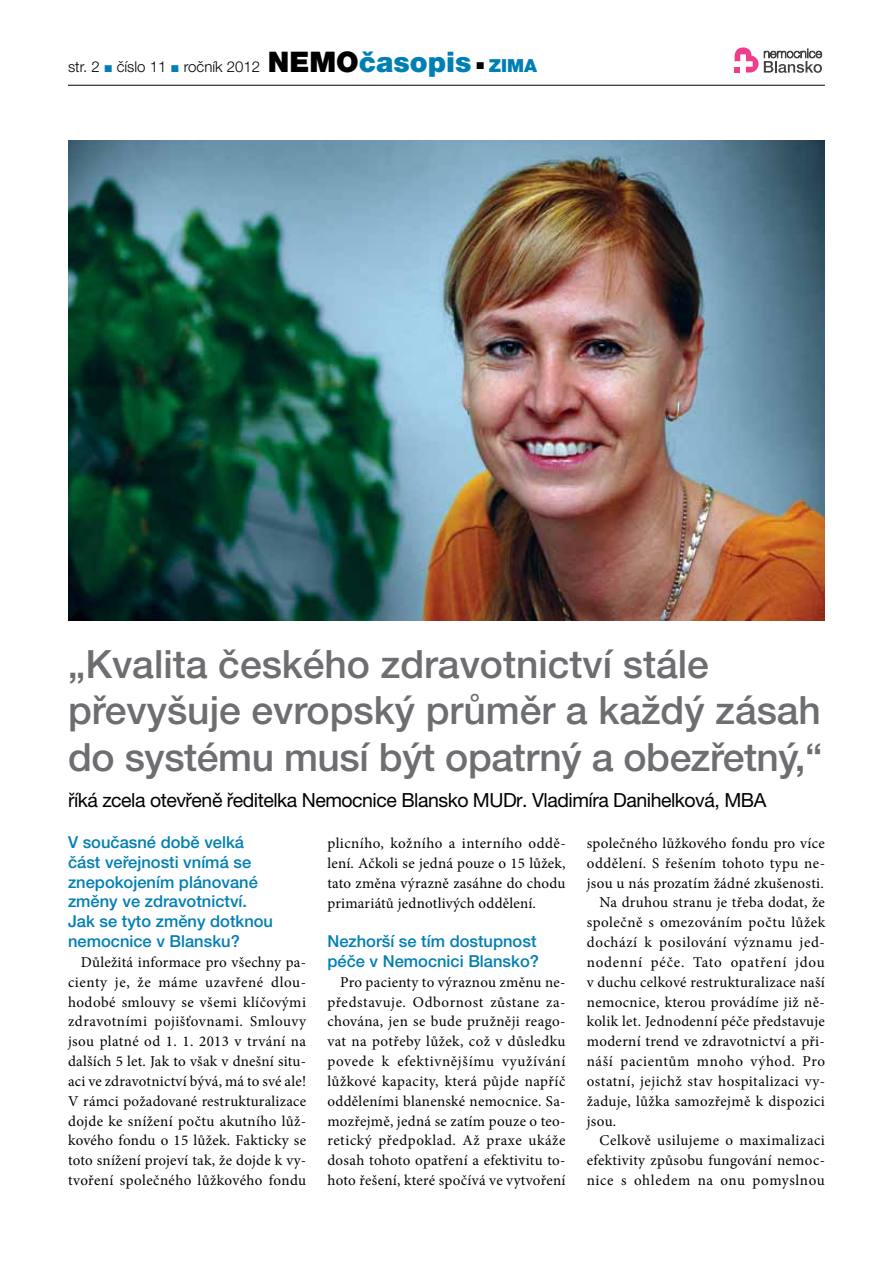
<style>
.page{position:relative;width:893px;height:1263px;background:#fff}
.page>*{position:absolute;margin:0;border:0;box-sizing:border-box;transform-origin:0 0}
.t1{font:500 39px/46.8px "Helvetica Neue LT Pro";color:#6d6e71}
.t2{font:19.5px "Helvetica Neue LT Pro";letter-spacing:-.025em;color:#000}
.t3{font:500 16.5px/19.8px "Helvetica Neue LT Pro";color:#007fb4}
.t4{font:15px/19.8px "Minion Pro";letter-spacing:.025em;color:#000;text-align:justify}
.t5{font:300 15px "Helvetica Neue LT Pro";color:#000}
.t6{font:15px "Minion Pro";letter-spacing:.05em;color:#000}
.t7{font:15px "Minion Pro";letter-spacing:.045em;color:#000}
.s1{font-family:"Times New Roman";font-weight:400;color:#007fb4}
.s2{font-weight:900;font-size:28.35px}
.s3{font-weight:900;font-size:28.35px;color:#007fb4}
.s4{font-weight:900;font-size:18px;color:#007fb4}
</style>
<div class="page">
<hr style="left:68px;top:85px;width:757px;height:1px;background:#000">
<svg style="left:735px;top:47px;width:87px;height:26px"></svg>
<img style="left:68px;top:141px;width:757px;height:479px">
<p class="t5" style="left:68px;top:57px;width:471px">str. 2 <span class="s1">■</span> číslo 11 <span class="s1">■</span> ročník 2012 <span class="s2">NEMO</span><span class="s3">časopis</span> <sup>■</sup> <span class="s4">ZIMA</span></p>
<h1 class="t1" style="left:68px;top:640px;width:756px">„Kvalita českého zdravotnictví stále převyšuje evropský průměr a každý zásah do systému musí být opatrný a obezřetný,“</h1>
<h2 class="t2" style="left:68px;top:789px;width:700px">říká zcela otevřeně ředitelka Nemocnice Blansko MUDr. Vladimíra Danihelková, MBA</h2>
<p class="t3" style="left:68px;top:832px;width:207px">V současné době velká část veřejnosti vnímá se znepokojením plánované změny ve zdravotnictví.<br>Jak se tyto změny dotknou nemocnice v Blansku?</p>
<p class="t4" style="left:68px;top:952px;width:240px;text-indent:13px">Důležitá informace pro všechny pa&shy;cienty je, že máme uzavřené dlou&shy;hodobé smlouvy se všemi klíčovými zdravotními pojišťovnami. Smlouvy jsou platné od 1. 1. 2013 v trvání na dalších 5 let. Jak to však v dnešní situ&shy;aci ve zdravotnictví bývá, má to své ale!<br>V rámci požadované restrukturalizace dojde ke snížení počtu akutního lůž&shy;kového fondu o 15 lůžek. Fakticky se toto snížení projeví tak, že dojde k vy&shy;tvoření společného lůžkového fondu</p>
<p class="t4" style="left:327px;top:833px;width:240px">plicního, kožního a interního oddě&shy;lení. Ačkoli se jedná pouze o 15 lůžek, tato změna výrazně zasáhne do chodu primariátů jednotlivých oddělení.</p>
<p class="t3" style="left:327px;top:931px;width:213px">Nezhorší se tím dostupnost péče v Nemocnici Blansko?</p>
<p class="t4" style="left:327px;top:972px;width:240px;text-indent:13px">Pro pacienty to výraznou změnu ne&shy;představuje. Odbornost zůstane za&shy;chována, jen se bude pružněji reago&shy;vat na potřeby lůžek, což v důsledku povede k efektivnějšímu využívání lůžkové kapacity, která půjde napříč odděleními blanenské nemocnice. Sa&shy;mozřejmě, jedná se zatím pouze o teo&shy;retický předpoklad. Až praxe ukáže dosah tohoto opatření a efektivitu to&shy;hoto řešení, které spočívá ve vytvoření</p>
<p class="t4" style="left:587px;top:833px;width:240px">společného lůžkového fondu pro více</p>
<p class="t4" style="left:587px;top:853px;width:240px">oddělení. S řešením tohoto typu ne-</p>
<p class="t4" style="left:587px;top:873px;width:239px">jsou u nás prozatím žádné zkušenosti.</p>
<p class="t4" style="left:600px;top:893px;width:227px">Na druhou stranu je třeba dodat, že</p>
<p class="t4" style="left:587px;top:913px;width:240px">společně s omezováním počtu lůžek</p>
<p class="t4" style="left:587px;top:932px;width:240px">dochází k posilování významu jed-</p>
<p class="t6" style="left:587px;top:952px;width:239px">nodenní péče. Tato opatření jdou</p>
<p class="t4" style="left:587px;top:972px;width:240px">v duchu celkové restrukturalizace naší</p>
<p class="t4" style="left:587px;top:992px;width:240px">nemocnice, kterou provádíme již ně-</p>
<p class="t4" style="left:587px;top:1012px;width:240px">kolik let. Jednodenní péče představuje</p>
<p class="t4" style="left:587px;top:1032px;width:240px">moderní trend ve zdravotnictví a při-</p>
<p class="t7" style="left:587px;top:1051px;width:240px">náší pacientům mnoho výhod. Pro</p>
<p class="t4" style="left:587px;top:1071px;width:240px">ostatní, jejichž stav hospitalizaci vy-</p>
<p class="t4" style="left:587px;top:1091px;width:239px">žaduje, lůžka samozřejmě k dispozici</p>
<p class="t4" style="left:587px;top:1111px;width:31px">jsou.</p>
<p class="t4" style="left:600px;top:1131px;width:227px">Celkově usilujeme o maximalizaci</p>
<p class="t4" style="left:587px;top:1150px;width:240px">efektivity způsobu fungování nemoc-</p>
<p class="t4" style="left:587px;top:1170px;width:239px">nice s ohledem na onu pomyslnou</p>
</div>
